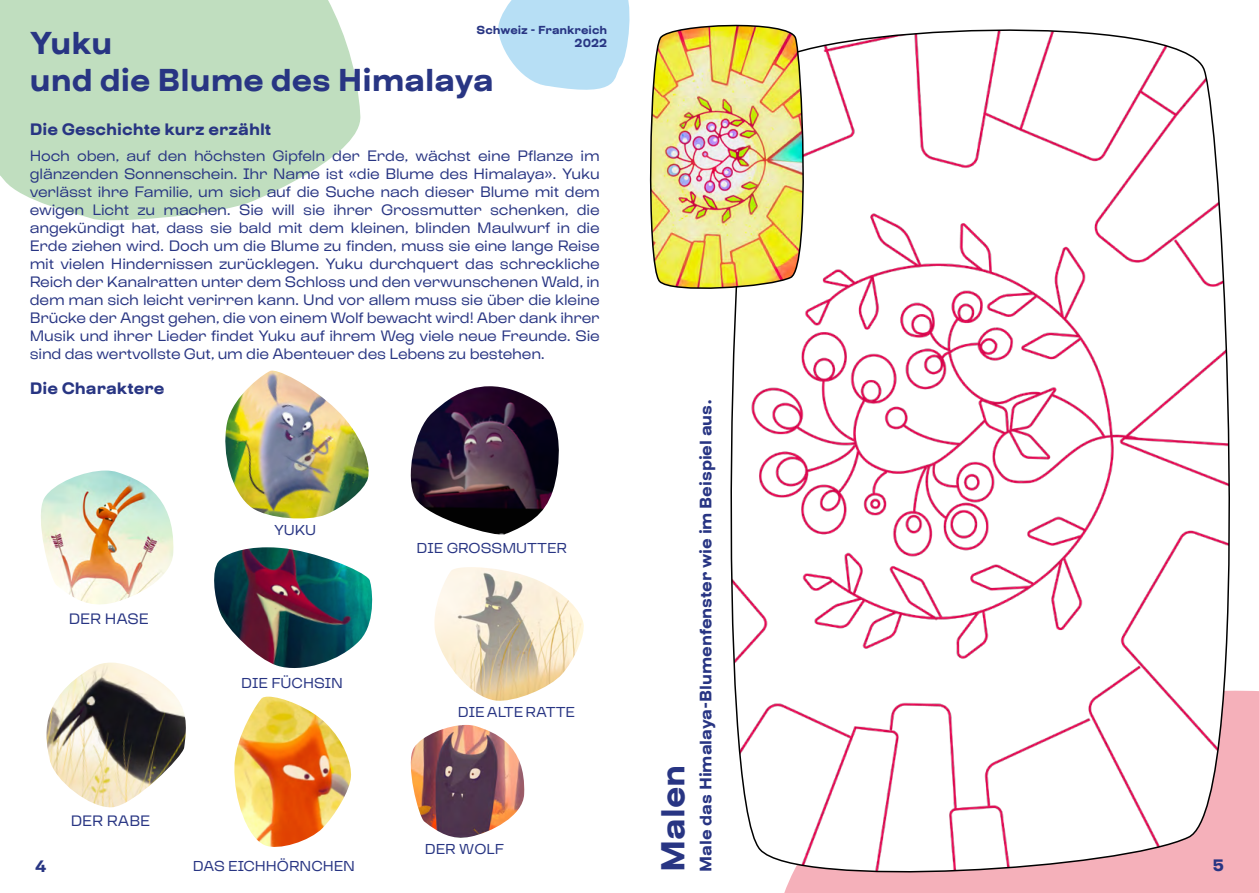
<style>
.page{position:relative;width:1259px;height:893px;background:#fff}
.page>*{position:absolute;margin:0;border:0;box-sizing:border-box;transform-origin:0 0}
.t1{font:33px "Boogie School Sans High 6 th";color:#283583}
.t2{font:31.5px/37.5px "Boogie School Sans High 6 th";color:#283583}
.t3{font:16.5px "Boogie School Sans High 6 th";color:#283583}
.t4{font:15px/18px "Boogie School Sans High 3 rd";letter-spacing:-.01em;color:#283583;text-align:justify}
.t5{font:14.25px "Boogie School Sans High 3 rd";color:#283583}
.t6{font:11.55px/13.8px "Boogie School Sans High 6 th";color:#283583;text-align:right}
</style>
<div class="page">
<div style="left:784px;top:691px;width:475px;height:202px;background:#f5b0ba"></div>
<svg style="left:498px;top:0;width:132px;height:90px;background:#c1e3f6"></svg>
<svg style="left:0;top:0;width:361px;height:221px;background:#c6e1c5"></svg>
<img style="left:225px;top:371px;width:144px;height:148px">
<img style="left:214px;top:547px;width:159px;height:121px">
<img style="left:434px;top:567px;width:150px;height:134px">
<img style="left:234px;top:697px;width:117px;height:150px">
<img style="left:41px;top:471px;width:133px;height:134px">
<img style="left:410px;top:725px;width:115px;height:113px">
<img style="left:46px;top:663px;width:140px;height:145px">
<img style="left:410px;top:386px;width:149px;height:149px">
<svg style="left:730px;top:29px;width:525px;height:861px"></svg>
<img style="left:649px;top:24px;width:162px;height:270px">
<p class="t6" style="left:477px;top:23px;width:132px">Schweiz - Frankreich<br>2022</p>
<h2 class="t2" style="left:30px;top:25px;width:465px">Yuku<br>und die Blume des Himalaya</h2>
<p class="t3" style="left:30px;top:119px;width:243px">Die Geschichte kurz erzählt</p>
<p class="t4" style="left:30px;top:147px;width:571px">Hoch oben, auf den höchsten Gipfeln der Erde, wächst eine Pflanze im glänzenden Sonnenschein. Ihr Name ist «die Blume des Himalaya». Yuku verlässt ihre Familie, um sich auf die Suche nach dieser Blume mit dem ewigen Licht zu machen. Sie will sie ihrer Grossmutter schenken, die angekündigt hat, dass sie bald mit dem kleinen, blinden Maulwurf in die Erde ziehen wird. Doch um die Blume zu finden, muss sie eine lange Reise mit vielen Hindernissen zurücklegen. Yuku durchquert das schreckliche Reich der Kanalratten unter dem Schloss und den verwunschenen Wald, in dem man sich leicht verirren kann. Und vor allem muss sie über die kleine Brücke der Angst gehen, die von einem Wolf bewacht wird! Aber dank ihrer Musik und ihrer Lieder findet Yuku auf ihrem Weg viele neue Freunde. Sie sind das wertvollste Gut, um die Abenteuer des Lebens zu bestehen.</p>
<p class="t3" style="left:30px;top:378px;width:136px">Die Charaktere</p>
<p class="t4" style="left:69px;top:610px;width:82px">DER HASE</p>
<p class="t5" style="left:274px;top:522px;width:44px">YUKU</p>
<p class="t5" style="left:241px;top:674px;width:103px">DIE FÜCHSIN</p>
<p class="t3" style="left:35px;top:856px;width:13px">4</p>
<p class="t4" style="left:71px;top:812px;width:81px">DER RABE</p>
<p class="t5" style="left:193px;top:857px;width:164px">DAS EICHHÖRNCHEN</p>
<p class="t5" style="left:416px;top:539px;width:152px">DIE GROSSMUTTER</p>
<p class="t5" style="left:458px;top:703px;width:119px">DIE ALTE RATTE</p>
<p class="t5" style="left:425px;top:841px;width:81px">DER WOLF</p>
<h1 class="t1" style="left:653px;top:872px;width:108px;rotate:-90deg">Malen</h1>
<p class="t3" style="left:695px;top:872px;width:475px;rotate:-90deg">Male das Himalaya-Blumenfenster wie im Beispiel aus.</p>
<p class="t3" style="left:1212px;top:855px;width:13px">5</p>
</div>
